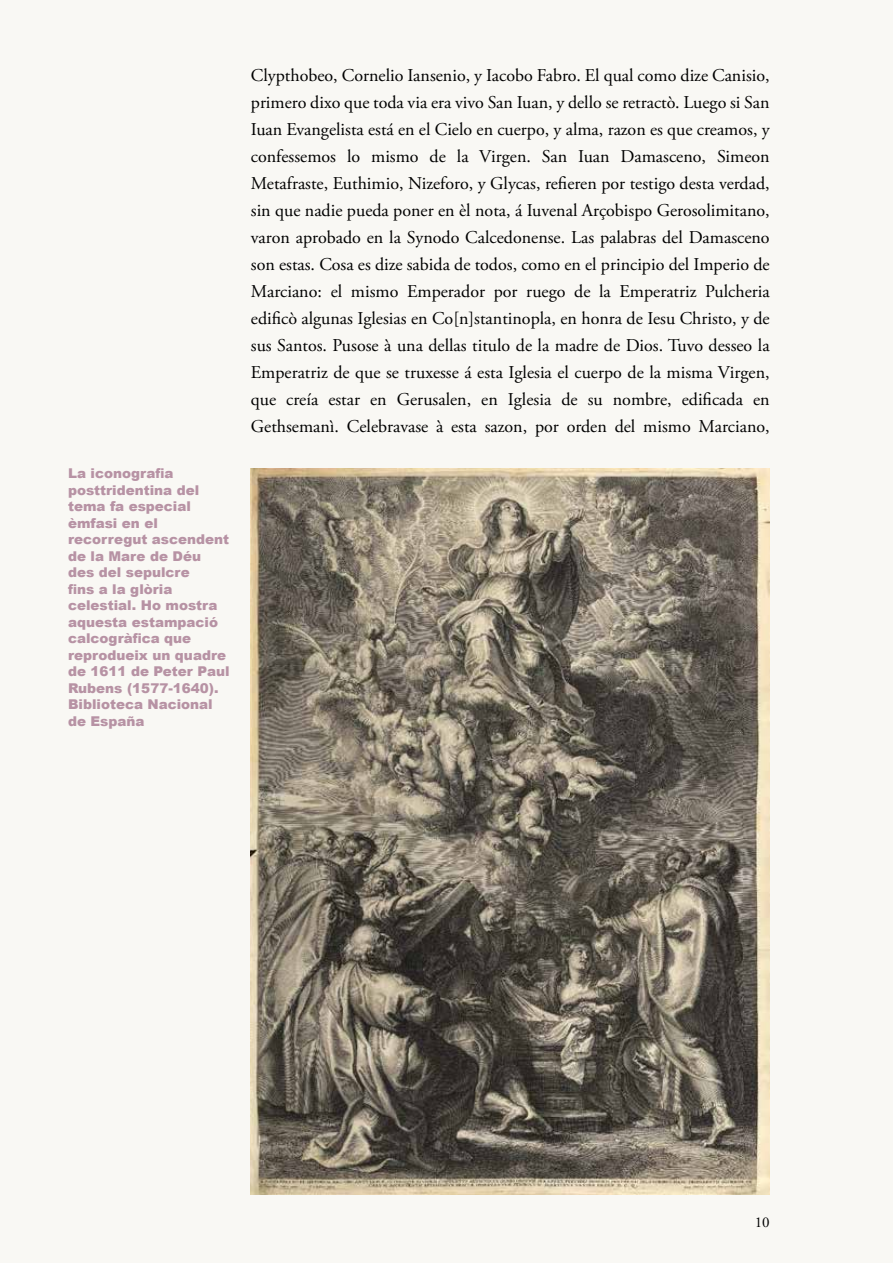
<style>
.page{position:relative;width:893px;height:1263px;background:#f9f8f4}
.page>*{position:absolute;margin:0;border:0;box-sizing:border-box;transform-origin:0 0}
.t1{font:18px/27px "Adobe Garamond Pro";color:#000;text-align:justify}
.t2{font:15px "Adobe Garamond Pro";color:#000}
.t3{font:900 13.5px/16.5px "Arial";color:#b792a4}
</style>
<div class="page">
<img style="left:251px;top:469px;width:519px;height:726px">
<p class="t3" style="left:68px;top:465px;width:163px">La iconografia posttridentina del tema fa especial èmfasi en el recorregut ascendent de la Mare de Déu des del sepulcre<br>fins a la glòria celestial. Ho mostra aquesta estampació calcogràfica que reprodueix un quadre de 1611 de Peter Paul<br>Rubens (1577-1640).<br>Biblioteca Nacional de España</p>
<p class="t1" style="left:251px;top:63px;width:520px">Clypthobeo, Cornelio Iansenio, y Iacobo Fabro. El qual como dize Canisio, primero dixo que toda via era vivo San Iuan, y dello se retractò. Luego si San Iuan Evangelista está en el Cielo en cuerpo, y alma, razon es que creamos, y confessemos lo mismo de la Virgen. San Iuan Damasceno, Simeon Metafraste, Euthimio, Nizeforo, y Glycas, refieren por testigo desta verdad, sin que nadie pueda poner en èl nota, á Iuvenal Arçobispo Gerosolimitano, varon aprobado en la Synodo Calcedonense. Las palabras del Damasceno son estas. Cosa es dize sabida de todos, como en el principio del Imperio de Marciano: el mismo Emperador por ruego de la Emperatriz Pulcheria edificò algunas Iglesias en Co[n]stantinopla, en honra de Iesu Christo, y de sus Santos. Pusose à una dellas titulo de la madre de Dios. Tuvo desseo la Emperatriz de que se truxesse á esta Iglesia el cuerpo de la misma Virgen, que creía estar en Gerusalen, en Iglesia de su nombre, edificada en Gethsemanì. Celebravase à esta sazon, por orden del mismo Marciano,</p>
<p class="t2" style="left:755px;top:1213px;width:17px">10</p>
</div>
